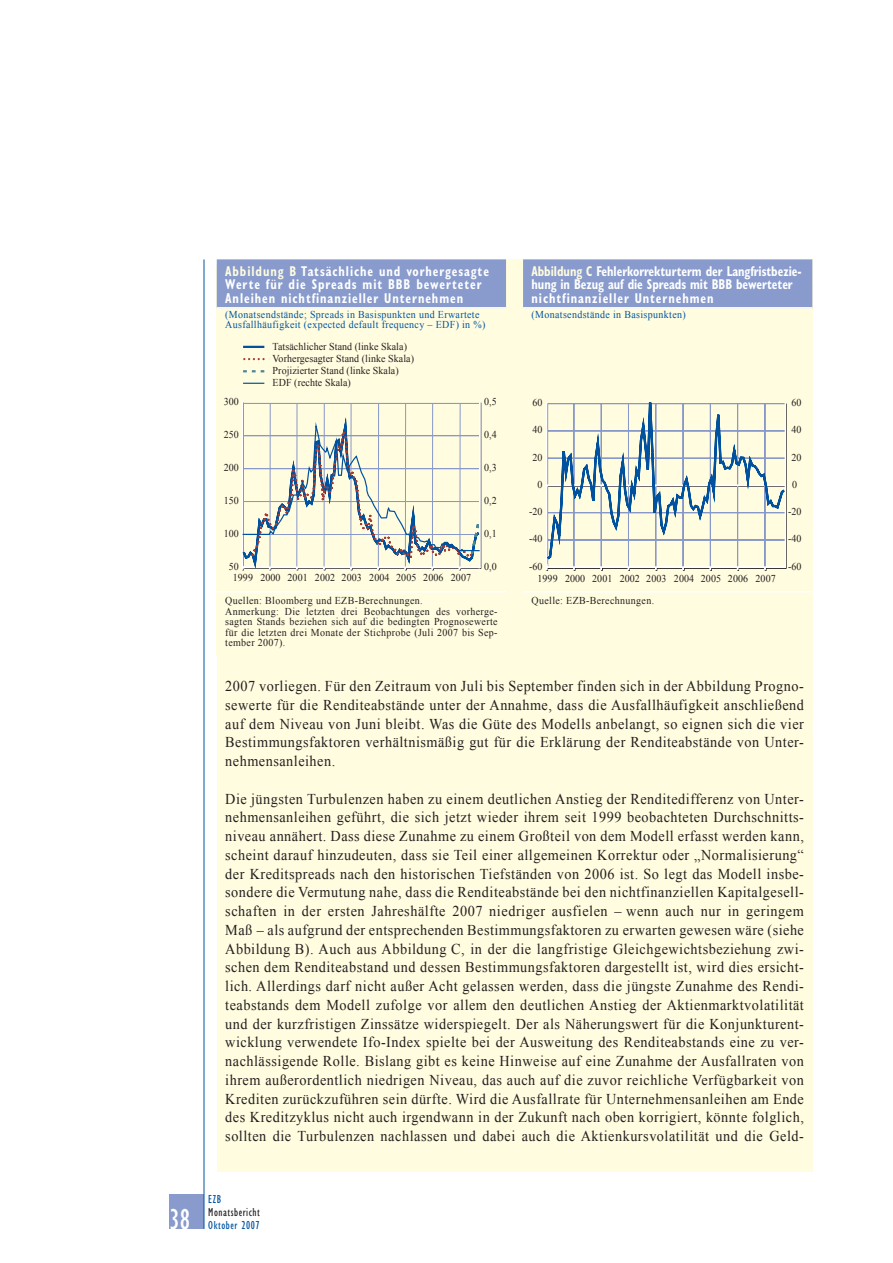
<style>
.page{position:relative;width:893px;height:1263px;background:#fff}
.page>*{position:absolute;margin:0;border:0;box-sizing:border-box;transform-origin:0 0}
.t1{font:condensed 30px "Gill Sans";color:#fff;scale:.95 1}
.t2{font:15px/18.8px "Times New Roman";letter-spacing:.035em;color:#231f20;text-align:justify;scale:.95 1}
.t3{font:700 condensed 14.25px/13.5px "Gill Sans";letter-spacing:-.005em;color:#fff;scale:.85 1}
.t4{font:700 condensed 14.25px/13.5px "Gill Sans";letter-spacing:.075em;color:#fff;scale:.85 1}
.t5{font:condensed 12px "Gill Sans";letter-spacing:.05em;color:#0054a1;scale:.95 1}
.t6{font:condensed 12px "Gill Sans";letter-spacing:.05em;color:#231f20;scale:.95 1}
.t7{font:10.5px/10.5px "Times New Roman";letter-spacing:.035em;color:#231f20;scale:.95 1}
.t8{font:10.5px/12px "Times New Roman";letter-spacing:.005em;color:#231f20;scale:.95 1}
.t9{font:10.5px/10.5px "Times New Roman";letter-spacing:.035em;color:#0054a1;scale:.95 1}
.s1{color:#fffcdf}
</style>
<div class="page">
<div style="left:170px;top:1195px;width:34px;height:34px;background:#899bcc"></div>
<hr style="left:204px;top:259px;width:1px;height:970px;background:#0054a1">
<div style="left:217px;top:259px;width:595px;height:912px;background:#fffcdf"></div>
<div style="left:217px;top:259px;width:289px;height:49px;background:#899bcc"></div>
<hr style="left:217px;top:307px;width:289px;height:2px;background:#fff">
<hr style="left:217px;top:591px;width:289px;height:2px;background:#fff">
<hr style="left:243px;top:346px;width:21px;height:2px;background:#00529f">
<svg style="left:244px;top:358px;width:19px;height:2px"></svg>
<svg style="left:243px;top:370px;width:21px;height:2px"></svg>
<svg style="left:241px;top:382px;width:241px;height:189px"></svg>
<div style="left:523px;top:259px;width:289px;height:49px;background:#899bcc"></div>
<hr style="left:523px;top:307px;width:289px;height:2px;background:#fff">
<hr style="left:523px;top:591px;width:289px;height:2px;background:#fff">
<svg style="left:546px;top:402px;width:241px;height:169px"></svg>
<hr style="left:785px;top:404px;width:1px;height:164px;background:#231f20">
<hr style="left:784px;top:404px;width:2px;height:163px;background:#fff">
<p class="t4" style="left:225px;top:266px;width:312px"><span class="s1">Abbildung B</span> Tatsächliche und vorhergesagte<br>Werte für die Spreads mit BBB bewerteter<br>Anleihen nichtfinanzieller Unternehmen</p>
<p class="t9" style="left:225px;top:309px;width:275px">(Monatsendstände; Spreads in Basispunkten und Erwartete<br>Ausfallhäufigkeit (expected default frequency – EDF) in %)</p>
<p class="t8" style="left:273px;top:340px;width:150px">Tatsächlicher Stand (linke Skala)<br>Vorhergesagter Stand (linke Skala)<br>Projizierter Stand (linke Skala)<br>EDF (rechte Skala)</p>
<p class="t7" style="left:224px;top:396px;width:17px">300</p>
<p class="t7" style="left:484px;top:396px;width:15px">0,5</p>
<p class="t7" style="left:224px;top:429px;width:17px">250</p>
<p class="t7" style="left:484px;top:429px;width:15px">0,4</p>
<p class="t7" style="left:224px;top:462px;width:17px">200</p>
<p class="t7" style="left:484px;top:462px;width:15px">0,3</p>
<p class="t7" style="left:224px;top:495px;width:17px">150</p>
<p class="t7" style="left:484px;top:495px;width:15px">0,2</p>
<p class="t7" style="left:224px;top:528px;width:17px">100</p>
<p class="t7" style="left:484px;top:528px;width:15px">0,1</p>
<p class="t8" style="left:233px;top:560px;width:252px;line-height:11.4px;text-indent:-4px">50<br>1999 2000 2001 2002 2003 2004 2005 2006 2007</p>
<p class="t7" style="left:484px;top:561px;width:15px">0,0</p>
<p class="t7" style="left:225px;top:596px;width:288px">Quellen: Bloomberg und EZB-Berechnungen.<br>Anmerkung: Die letzten drei Beobachtungen des vorherge&shy;sagten Stands beziehen sich auf die bedingten Prognosewerte für die letzten drei Monate der Stichprobe (Juli 2007 bis Sep&shy;tember 2007).</p>
<p class="t3" style="left:531px;top:266px;width:319px"><span class="s1">Abbildung C</span> Fehlerkorrekturterm der Langfristbezie&shy;hung in Bezug auf die Spreads mit BBB bewerteter nichtfinanzieller Unternehmen</p>
<p class="t9" style="left:531px;top:309px;width:164px">(Monatsendstände in Basispunkten)</p>
<p class="t7" style="left:532px;top:397px;width:12px">60</p>
<p class="t7" style="left:791px;top:397px;width:12px">60</p>
<p class="t7" style="left:532px;top:424px;width:12px">40</p>
<p class="t7" style="left:791px;top:424px;width:12px">40</p>
<p class="t7" style="left:532px;top:452px;width:12px">20</p>
<p class="t7" style="left:791px;top:452px;width:12px">20</p>
<p class="t7" style="left:537px;top:479px;width:7px">0</p>
<p class="t7" style="left:792px;top:479px;width:7px">0</p>
<p class="t7" style="left:529px;top:506px;width:16px">-20</p>
<p class="t7" style="left:788px;top:506px;width:16px">-20</p>
<p class="t7" style="left:529px;top:534px;width:16px">-40</p>
<p class="t7" style="left:788px;top:534px;width:16px">-40</p>
<p class="t7" style="left:529px;top:561px;width:16px">-60</p>
<p class="t7" style="left:788px;top:561px;width:16px">-60</p>
<p class="t8" style="left:537px;top:573px;width:252px">1999 2000 2001 2002 2003 2004 2005 2006 2007</p>
<p class="t7" style="left:531px;top:596px;width:130px">Quelle: EZB-Berechnungen.</p>
<p class="t2" style="left:225px;top:677px;width:610px">2007 vorliegen. Für den Zeitraum von Juli bis September finden sich in der Abbildung Progno&shy;sewerte für die Renditeabstände unter der Annahme, dass die Ausfallhäufigkeit anschließend auf dem Niveau von Juni bleibt. Was die Güte des Modells anbelangt, so eignen sich die vier Bestimmungsfaktoren verhältnismäßig gut für die Erklärung der Renditeabstände von Unter&shy;nehmensanleihen.</p>
<p class="t2" style="left:225px;top:789px;width:610px">Die jüngsten Turbulenzen haben zu einem deutlichen Anstieg der Renditedifferenz von Unter&shy;nehmensanleihen geführt, die sich jetzt wieder ihrem seit 1999 beobachteten Durchschnitts&shy;niveau annähert. Dass diese Zunahme zu einem Großteil von dem Modell erfasst werden kann, scheint darauf hinzudeuten, dass sie Teil einer allgemeinen Korrektur oder „Normalisierung“ der Kreditspreads nach den historischen Tiefständen von 2006 ist. So legt das Modell insbe&shy;sondere die Vermutung nahe, dass die Renditeabstände bei den nichtfinanziellen Kapitalgesell&shy;schaften in der ersten Jahreshälfte 2007 niedriger ausfielen – wenn auch nur in geringem Maß – als aufgrund der entsprechenden Bestimmungsfaktoren zu erwarten gewesen wäre (siehe Abbildung B). Auch aus Abbildung C, in der die langfristige Gleichgewichtsbeziehung zwi&shy;schen dem Renditeabstand und dessen Bestimmungsfaktoren dargestellt ist, wird dies ersicht&shy;lich. Allerdings darf nicht außer Acht gelassen werden, dass die jüngste Zunahme des Rendi&shy;teabstands dem Modell zufolge vor allem den deutlichen Anstieg der Aktienmarktvolatilität und der kurzfristigen Zinssätze widerspiegelt. Der als Näherungswert für die Konjunkturent&shy;wicklung verwendete Ifo-Index spielte bei der Ausweitung des Renditeabstands eine zu ver&shy;nachlässigende Rolle. Bislang gibt es keine Hinweise auf eine Zunahme der Ausfallraten von ihrem außerordentlich niedrigen Niveau, das auch auf die zuvor reichliche Verfügbarkeit von Krediten zurückzuführen sein dürfte. Wird die Ausfallrate für Unternehmensanleihen am Ende des Kreditzyklus nicht auch irgendwann in der Zukunft nach oben korrigiert, könnte folglich, sollten die Turbulenzen nachlassen und dabei auch die Aktienkursvolatilität und die Geld-</p>
<h1 class="t1" style="left:169px;top:1208px;width:23px">38</h1>
<p class="t5" style="left:208px;top:1195px;width:15px">EZB</p>
<p class="t6" style="left:208px;top:1208px;width:56px">Monatsbericht</p>
<p class="t5" style="left:208px;top:1221px;width:56px">Oktober 2007</p>
</div>
